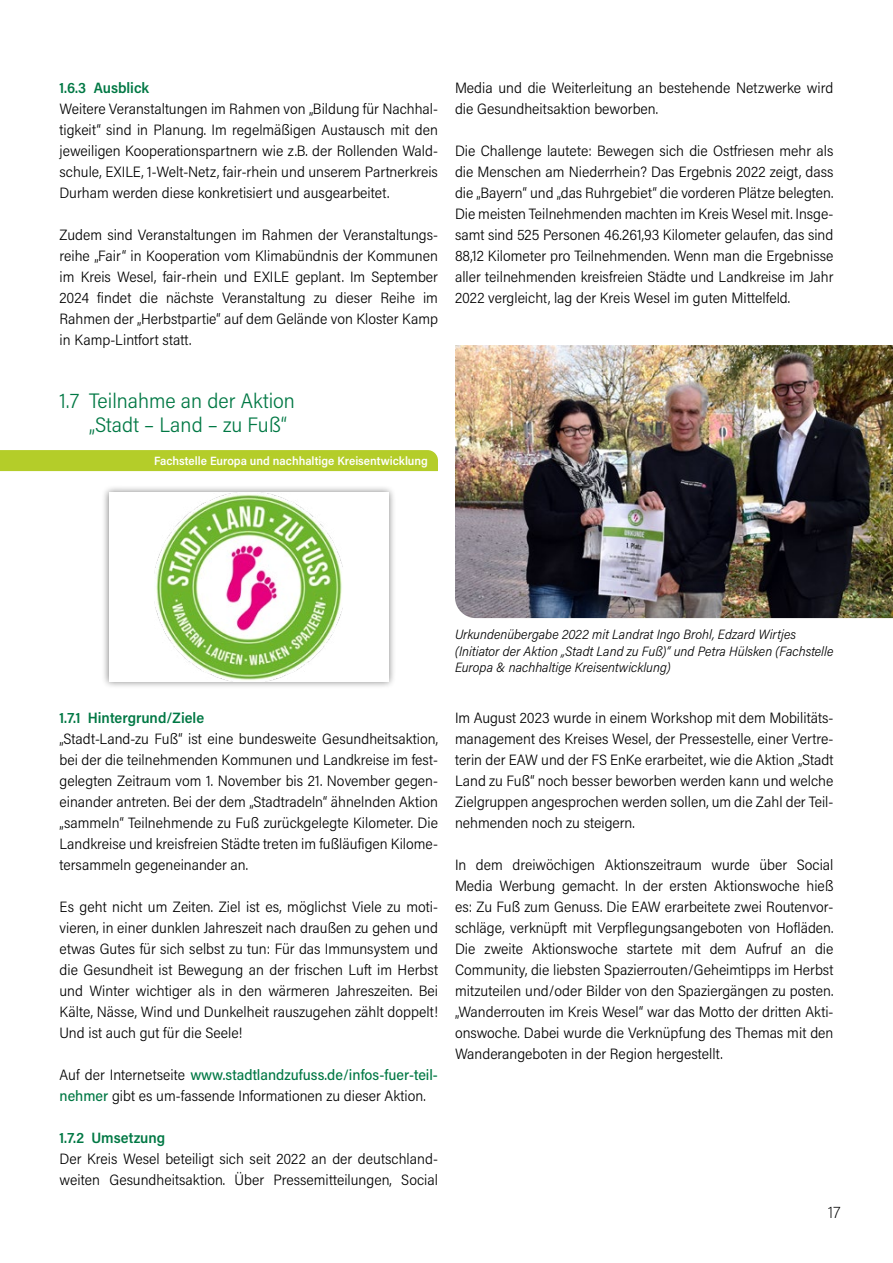
<style>
.page{position:relative;width:893px;height:1263px;background:#fff}
.page>*{position:absolute;margin:0;border:0;box-sizing:border-box;transform-origin:0 0}
.t1{font:300 21px/24px "Acumin Pro Semi Cond";color:#007844}
.t2{font:200 16.5px "Acumin Pro Semi Cond";color:#000}
.Grundtext{font:300 15px/21px "Acumin Pro Semi Cond";color:#000;text-align:justify}
.t3{font:600 15px "Acumin Pro Semi Cond";color:#007844}
.Bildunterschrift{font:italic 300 13.5px/16.5px "Acumin Pro Semi Cond";color:#000}
.Grundtext-2{font:600 12px "Acumin Pro Semi Cond";color:#fff}
.s1{font-weight:500;color:#007844}
</style>
<div class="page">
<div style="left:101px;top:485px;width:295px;height:204px;background:#000;opacity:.5"></div>
<div style="left:109px;top:492px;width:280px;height:189px;background:#fff"></div>
<img style="left:154px;top:492px;width:189px;height:189px">
<div style="left:0;top:450px;width:438px;height:21px;background:#b4cd29"></div>
<img style="left:455px;top:345px;width:438px;height:273px">
<p class="t3" style="left:60px;top:77px;width:91px">1.6.3 Ausblick</p>
<p class="Grundtext" style="left:60px;top:98px;width:380px">Weitere Veranstaltungen im Rahmen von „Bildung für Nachhal&shy;tigkeit“ sind in Planung. Im regelmäßigen Austausch mit den jeweiligen Kooperationspartnern wie z.B. der Rollenden Wald&shy;schule, EXILE, 1-Welt-Netz, fair-rhein und unserem Partnerkreis Durham werden diese konkretisiert und ausgearbeitet.</p>
<p class="Grundtext" style="left:60px;top:224px;width:380px">Zudem sind Veranstaltungen im Rahmen der Veranstaltungs&shy;reihe „Fair“ in Kooperation vom Klimabündnis der Kommunen im Kreis Wesel, fair-rhein und EXILE geplant. Im September 2024 findet die nächste Veranstaltung zu dieser Reihe im Rahmen der „Herbstpartie“ auf dem Gelände von Kloster Kamp in Kamp-Lintfort statt.</p>
<p class="Grundtext" style="left:455px;top:77px;width:380px">Media und die Weiterleitung an bestehende Netzwerke wird die Gesundheitsaktion beworben.</p>
<p class="Grundtext" style="left:455px;top:140px;width:380px">Die Challenge lautete: Bewegen sich die Ostfriesen mehr als die Menschen am Niederrhein? Das Ergebnis 2022 zeigt, dass die „Bayern“ und „das Ruhrgebiet“ die vorderen Plätze belegten.<br>Die meisten Teilnehmenden machten im Kreis Wesel mit. Insge&shy;samt sind 525 Personen 46.261,93 Kilometer gelaufen, das sind 88,12 Kilometer pro Teilnehmenden. Wenn man die Ergebnisse aller teilnehmenden kreisfreien Städte und Landkreise im Jahr 2022 vergleicht, lag der Kreis Wesel im guten Mittelfeld.</p>
<p class="t1" style="left:89px;top:388px;width:207px;text-indent:-30px">1.7 Teilnahme an der Aktion „Stadt – Land – zu Fuß“</p>
<p class="Grundtext-2" style="left:154px;top:452px;width:275px">Fachstelle Europa und nachhaltige Kreisentwicklung</p>
<p class="t3" style="left:60px;top:707px;width:146px">1.7.1 Hintergrund/Ziele</p>
<p class="Grundtext" style="left:60px;top:728px;width:380px">„Stadt-Land-zu Fuß“ ist eine bundesweite Gesundheitsaktion, bei der die teilnehmenden Kommunen und Landkreise im fest&shy;gelegten Zeitraum vom 1. November bis 21. November gegen&shy;einander antreten. Bei der dem „Stadtradeln“ ähnelnden Aktion „sammeln“ Teilnehmende zu Fuß zurückgelegte Kilometer. Die Landkreise und kreisfreien Städte treten im fußläufigen Kilome&shy;tersammeln gegeneinander an.</p>
<p class="Grundtext" style="left:60px;top:896px;width:380px">Es geht nicht um Zeiten. Ziel ist es, möglichst Viele zu moti&shy;vieren, in einer dunklen Jahreszeit nach draußen zu gehen und etwas Gutes für sich selbst zu tun: Für das Immunsystem und die Gesundheit ist Bewegung an der frischen Luft im Herbst und Winter wichtiger als in den wärmeren Jahreszeiten. Bei Kälte, Nässe, Wind und Dunkelheit rauszugehen zählt doppelt!<br>Und ist auch gut für die Seele!</p>
<p class="Grundtext" style="left:60px;top:1064px;width:380px">Auf der Internetseite <span class="s1">www.stadtlandzufuss.de/infos-fuer-teil&shy;nehmer</span> gibt es um-fassende Informationen zu dieser Aktion.</p>
<p class="t3" style="left:60px;top:1127px;width:107px">1.7.2 Umsetzung</p>
<p class="Grundtext" style="left:60px;top:1148px;width:380px">Der Kreis Wesel beteiligt sich seit 2022 an der deutschland&shy;weiten Gesundheitsaktion. Über Pressemitteilungen, Social</p>
<p class="Bildunterschrift" style="left:455px;top:625px;width:380px">Urkundenübergabe 2022 mit Landrat Ingo Brohl, Edzard Wirtjes (Initiator der Aktion „Stadt Land zu Fuß)“ und Petra Hülsken (Fachstelle<br>Europa &amp; nachhaltige Kreisentwicklung)</p>
<p class="Grundtext" style="left:455px;top:707px;width:380px">Im August 2023 wurde in einem Workshop mit dem Mobilitäts&shy;management des Kreises Wesel, der Pressestelle, einer Vertre&shy;terin der EAW und der FS EnKe erarbeitet, wie die Aktion „Stadt Land zu Fuß“ noch besser beworben werden kann und welche Zielgruppen angesprochen werden sollen, um die Zahl der Teil&shy;nehmenden noch zu steigern.</p>
<p class="Grundtext" style="left:455px;top:854px;width:380px">In dem dreiwöchigen Aktionszeitraum wurde über Social Media Werbung gemacht. In der ersten Aktionswoche hieß es: Zu Fuß zum Genuss. Die EAW erarbeitete zwei Routenvor&shy;schläge, verknüpft mit Verpflegungsangeboten von Hofläden.<br>Die zweite Aktionswoche startete mit dem Aufruf an die Community, die liebsten Spazierrouten/Geheimtipps im Herbst mitzuteilen und/oder Bilder von den Spaziergängen zu posten. „Wanderrouten im Kreis Wesel“ war das Motto der dritten Akti&shy;onswoche. Dabei wurde die Verknüpfung des Themas mit den Wanderangeboten in der Region hergestellt.</p>
<p class="t2" style="left:828px;top:1201px;width:14px">17</p>
</div>
